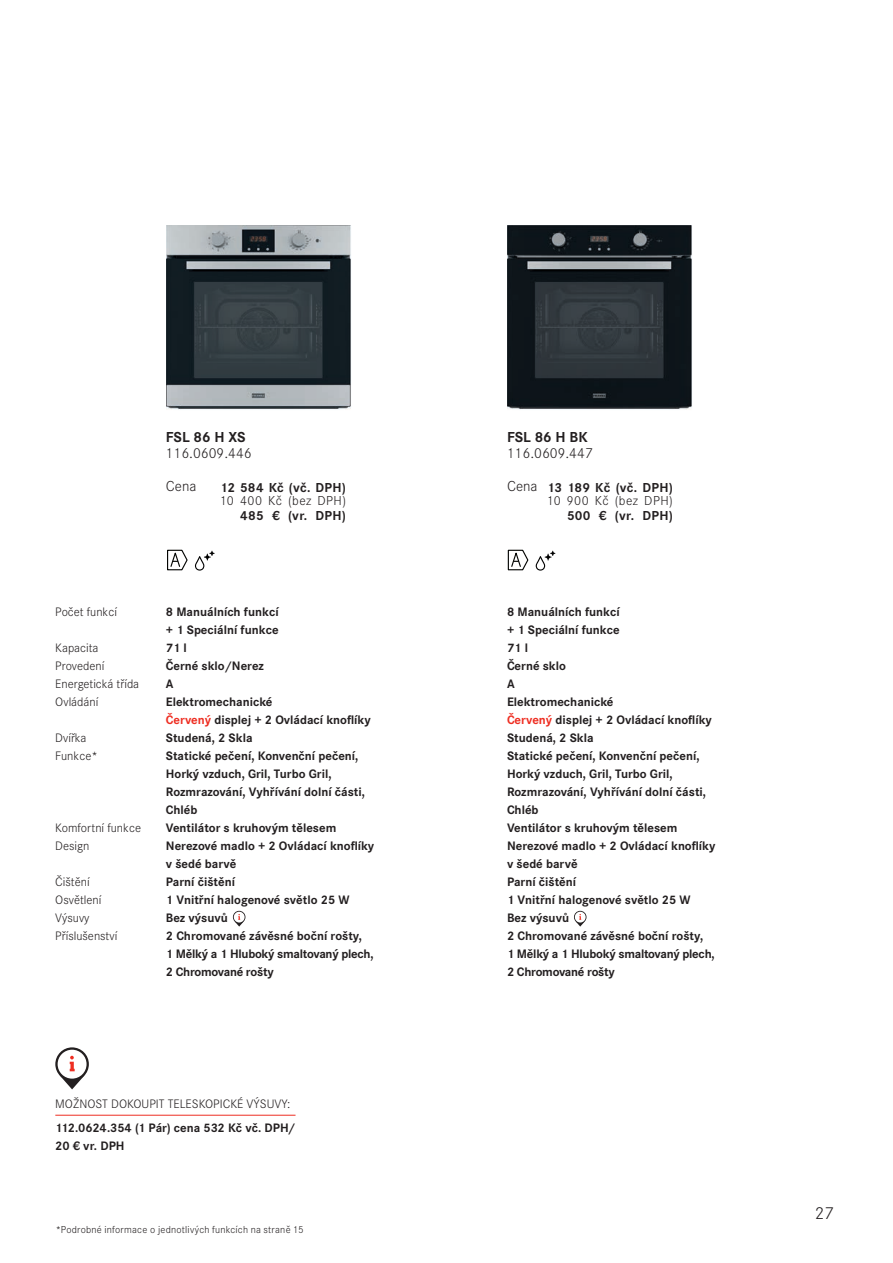
<style>
.page{position:relative;width:893px;height:1263px;background:#fff}
.page>*{position:absolute;margin:0;border:0;box-sizing:border-box;transform-origin:0 0}
.t1{font:300 18px "Corporate S";color:#231f20}
.t2{font:300 15px "Corporate S";color:#231f20}
.t3{font:700 15px "Corporate S";color:#231f20}
.t4{font:700 13.5px "Corporate S";letter-spacing:.02em;color:#231f20}
.t5{font:300 13.5px "Corporate S";letter-spacing:.03em;color:#231f20}
.t6{font:700 12.75px/18px "Corporate S";color:#231f20}
.t7{font:300 12.75px/18px "Corporate S";color:#231f20}
.t8{font:300 10.5px "Corporate S";letter-spacing:.02em;color:#231f20}
.s1{color:#ee2e22}
</style>
<div class="page">
<img style="left:166px;top:226px;width:185px;height:184px">
<img style="left:507px;top:226px;width:185px;height:184px">
<svg style="left:167px;top:549px;width:21px;height:22px"></svg>
<svg style="left:195px;top:551px;width:20px;height:20px"></svg>
<svg style="left:507px;top:549px;width:22px;height:22px"></svg>
<svg style="left:536px;top:551px;width:19px;height:20px"></svg>
<svg style="left:233px;top:911px;width:12px;height:12px"></svg>
<div style="left:234px;top:912px;width:11px;height:10px;background:#fff;border-radius:50%"></div>
<svg style="left:234px;top:914px;width:10px;height:12px"></svg>
<svg style="left:574px;top:911px;width:12px;height:12px"></svg>
<div style="left:575px;top:912px;width:11px;height:10px;background:#fff;border-radius:50%"></div>
<svg style="left:575px;top:914px;width:10px;height:12px"></svg>
<svg style="left:55px;top:1047px;width:34px;height:34px"></svg>
<div style="left:58px;top:1050px;width:29px;height:28px;background:#fff;border-radius:50%"></div>
<svg style="left:60px;top:1056px;width:25px;height:33px"></svg>
<hr style="left:55px;top:1115px;width:241px;height:1px;background:#ee2e22">
<p class="t3" style="left:166px;top:431px;width:81px">FSL 86 H XS</p>
<p class="t2" style="left:166px;top:448px;width:87px">116.0609.446</p>
<p class="t2" style="left:166px;top:481px;width:32px">Cena</p>
<p class="t3" style="left:507px;top:431px;width:82px">FSL 86 H BK</p>
<p class="t2" style="left:507px;top:448px;width:87px">116.0609.447</p>
<p class="t4" style="left:220px;top:482px;width:127px">12 584 Kč (vč. DPH)</p>
<p class="t2" style="left:507px;top:481px;width:32px">Cena</p>
<p class="t5" style="left:220px;top:496px;width:127px">10 400 Kč (bez DPH)</p>
<p class="t4" style="left:240px;top:511px;width:107px">485 € (vr. DPH)</p>
<p class="t4" style="left:547px;top:482px;width:127px">13 189 Kč (vč. DPH)</p>
<p class="t5" style="left:547px;top:496px;width:127px">10 900 Kč (bez DPH)</p>
<p class="t4" style="left:567px;top:511px;width:107px">500 € (vr. DPH)</p>
<p class="t7" style="left:55px;top:604px;width:63px">Počet funkcí</p>
<p class="t7" style="left:55px;top:640px;width:85px">Kapacita<br>Provedení<br>Energetická třída<br>Ovládání</p>
<p class="t7" style="left:55px;top:730px;width:44px">Dvířka<br>Funkce*</p>
<p class="t7" style="left:55px;top:820px;width:87px">Komfortní funkce<br>Design</p>
<p class="t7" style="left:55px;top:874px;width:64px">Čištění<br>Osvětlení<br>Výsuvy<br>Příslušenství</p>
<p class="t6" style="left:166px;top:604px;width:210px">8 Manuálních funkcí<br>+ 1 Speciální funkce<br>71 l<br>Černé sklo/Nerez<br>A<br>Elektromechanické<br><span class="s1">Červený</span> displej + 2 Ovládací knoflíky<br>Studená, 2 Skla<br>Statické pečení, Konvenční pečení,<br>Horký vzduch, Gril, Turbo Gril,<br>Rozmrazování, Vyhřívání dolní části,<br>Chléb<br>Ventilátor s kruhovým tělesem<br>Nerezové madlo + 2 Ovládací knoflíky v šedé barvě<br>Parní čištění<br>1 Vnitřní halogenové světlo 25 W<br>Bez výsuvů<br>2 Chromované závěsné boční rošty,<br>1 Mělký a 1 Hluboký smaltovaný plech,<br>2 Chromované rošty</p>
<p class="t6" style="left:507px;top:604px;width:210px">8 Manuálních funkcí<br>+ 1 Speciální funkce<br>71 l<br>Černé sklo<br>A<br>Elektromechanické<br><span class="s1">Červený</span> displej + 2 Ovládací knoflíky<br>Studená, 2 Skla<br>Statické pečení, Konvenční pečení,<br>Horký vzduch, Gril, Turbo Gril,<br>Rozmrazování, Vyhřívání dolní části,<br>Chléb<br>Ventilátor s kruhovým tělesem<br>Nerezové madlo + 2 Ovládací knoflíky v šedé barvě<br>Parní čištění<br>1 Vnitřní halogenové světlo 25 W<br>Bez výsuvů<br>2 Chromované závěsné boční rošty,<br>1 Mělký a 1 Hluboký smaltovaný plech,<br>2 Chromované rošty</p>
<p class="t7" style="left:55px;top:1096px;width:237px">MOŽNOST DOKOUPIT TELESKOPICKÉ VÝSUVY:</p>
<p class="t6" style="left:55px;top:1120px;width:242px">112.0624.354 (1 Pár) cena 532 Kč vč. DPH/<br>20 € vr. DPH</p>
<p class="t8" style="left:56px;top:1225px;width:249px">*Podrobné informace o jednotlivých funkcích na straně 15</p>
<h1 class="t1" style="left:815px;top:1206px;width:20px">27</h1>
</div>
